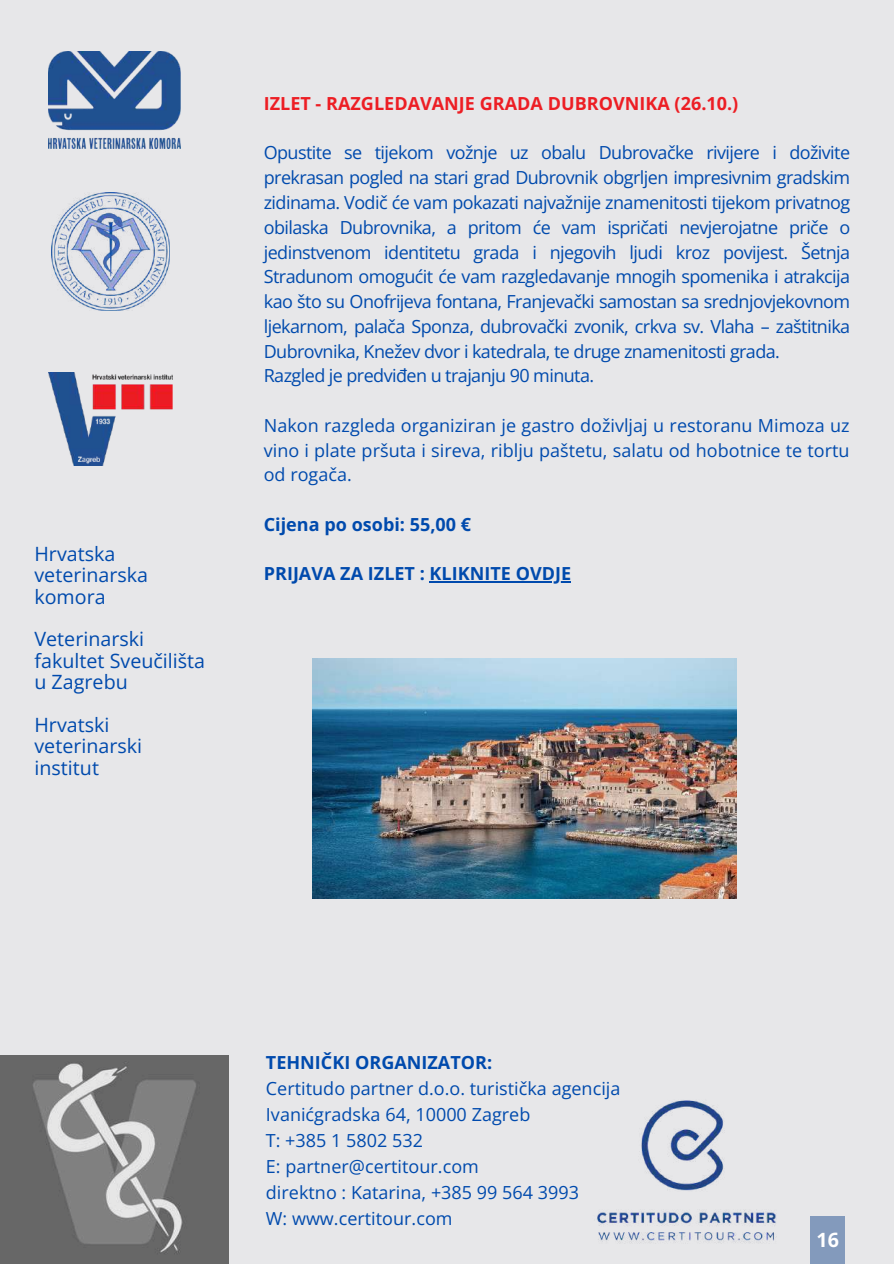
<style>
.page{position:relative;width:894px;height:1264px;background:#fff}
.page>*{position:absolute;margin:0;border:0;box-sizing:border-box;transform-origin:0 0}
.t1{font:19.65px/21.3px "Open Sans";color:#004aad}
.t2{font:700 19.65px "Open Sans";color:#fff}
.t3{font:18px/24.8px "Open Sans";letter-spacing:-.03em;color:#004aad}
.t4{font:18px/25.8px "Open Sans";color:#004aad}
.t5{font:700 18px "Open Sans";color:#004aad}
.t6{font:700 18px "Open Sans";color:#ed1e24}
</style>
<div class="page">
<div style="left:0;top:0;width:893px;height:1263px;background:#e7e7e9"></div>
<img style="left:0;top:1055px;width:228px;height:208px">
<img style="left:597px;top:1100px;width:179px;height:143px">
<img style="left:313px;top:658px;width:423px;height:240px">
<hr style="left:429px;top:581px;width:142px;height:1px;background:#004aad">
<div style="left:810px;top:1215px;width:35px;height:48px;background:#839abc"></div>
<img style="left:49px;top:51px;width:131px;height:97px">
<img style="left:49px;top:372px;width:123px;height:93px">
<img style="left:52px;top:192px;width:118px;height:118px">
<p class="t1" style="left:34px;top:542px;width:115px">Hrvatska veterinarska komora</p>
<p class="t1" style="left:34px;top:628px;width:172px">Veterinarski fakultet Sveučilišta u Zagrebu</p>
<p class="t1" style="left:34px;top:713px;width:109px">Hrvatski veterinarski institut</p>
<p class="t6" style="left:264px;top:91px;width:476px">IZLET - RAZGLEDAVANJE GRADA DUBROVNIKA (26.10.)</p>
<p class="t3" style="left:264px;top:140px;width:587px">Opustite se tijekom vožnje uz obalu Dubrovačke rivijere i doživite prekrasan pogled na stari grad Dubrovnik obgrljen impresivnim gradskim zidinama. Vodič će vam pokazati najvažnije znamenitosti tijekom privatnog obilaska Dubrovnika, a pritom će vam ispričati nevjerojatne priče o jedinstvenom identitetu grada i njegovih ljudi kroz povijest. Šetnja Stradunom omogućit će vam razgledavanje mnogih spomenika i atrakcija kao što su Onofrijeva fontana, Franjevački samostan sa srednjovjekovnom ljekarnom, palača Sponza, dubrovački zvonik, crkva sv. Vlaha – zaštitnika Dubrovnika, Knežev dvor i katedrala, te druge znamenitosti grada.<br>Razgled je predviđen u trajanju 90 minuta.</p>
<p class="t3" style="left:264px;top:412px;width:587px;text-align:justify">Nakon razgleda organiziran je gastro doživljaj u restoranu Mimoza uz vino i plate pršuta i sireva, riblju paštetu, salatu od hobotnice te tortu od rogača.</p>
<p class="t5" style="left:264px;top:511px;width:209px">Cijena po osobi: 55,00 €</p>
<p class="t5" style="left:264px;top:561px;width:309px">PRIJAVA ZA IZLET : KLIKNITE OVDJE</p>
<p class="t5" style="left:266px;top:1050px;width:228px">TEHNIČKI ORGANIZATOR:</p>
<p class="t4" style="left:266px;top:1075px;width:356px">Certitudo partner d.o.o. turistička agencija<br>Ivanićgradska 64, 10000 Zagreb<br>T: +385 1 5802 532<br>E: partner@certitour.com<br>direktno : Katarina, +385 99 564 3993<br>W: www.certitour.com</p>
<p class="t2" style="left:816px;top:1225px;width:24px">16</p>
</div>
